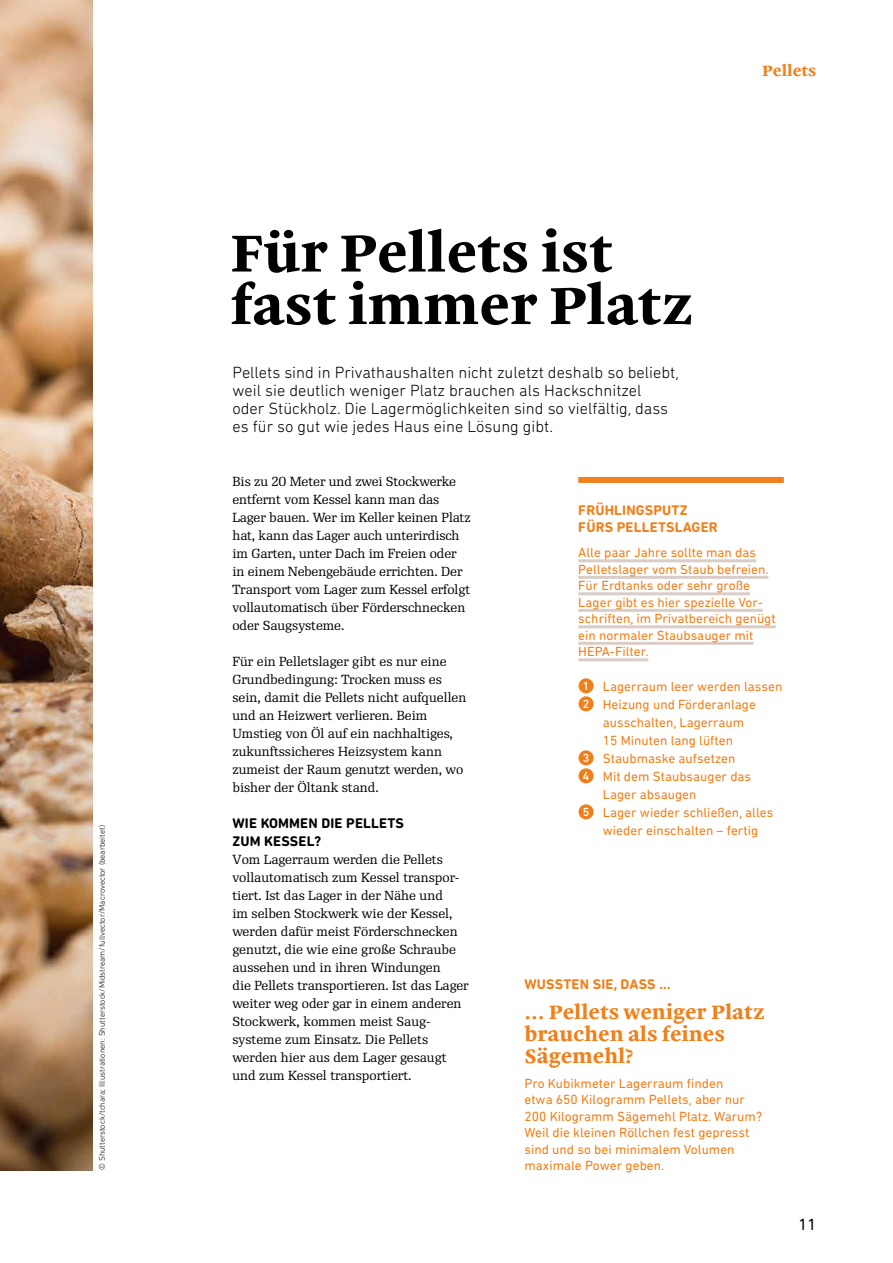
<style>
.page{position:relative;width:893px;height:1263px;background:#fff}
.page>*{position:absolute;margin:0;border:0;box-sizing:border-box;transform-origin:0 0}
.t1{font:700 52.5px/52.5px "Malabar LT Pro";color:#000}
.t2{font:700 19.5px/21.8px "Malabar LT Pro";color:#f0801a}
.t3{font:300 16.5px/18px "DIN Next Rounded LT Pro";color:#000}
.t4{font:16.5px "DIN Next Rounded LT Pro";color:#000}
.t5{font:700 15px "Malabar LT Pro";color:#f0801a}
.t6{font:700 14.25px/17.2px "DIN Next Rounded LT Pro";letter-spacing:.01em;color:#f0801a}
.t7{font:700 14.25px/18px "DIN Next Rounded LT Pro";letter-spacing:.01em;color:#000}
.t8{font:13.5px/16.5px "DIN Next Rounded LT Pro";color:#f0801a}
.t9{font:12.75px/18px "Re Public";color:#000}
.t10{font:300 8.25px "DIN Next Rounded LT Pro";color:#000}
.s1{font-weight:500;font-size:12px;color:#fff}
</style>
<div class="page">
<img style="left:0;top:0;width:92px;height:1170px">
<div style="left:578px;top:477px;width:206px;height:6px;background:#f0801a"></div>
<hr style="left:578px;top:559px;width:178px;height:3px;background:#dacdc8">
<hr style="left:578px;top:576px;width:190px;height:3px;background:#dacdc8">
<hr style="left:578px;top:592px;width:172px;height:3px;background:#dacdc8">
<hr style="left:578px;top:609px;width:185px;height:3px;background:#dacdc8">
<hr style="left:578px;top:625px;width:198px;height:3px;background:#dacdc8">
<hr style="left:578px;top:642px;width:175px;height:3px;background:#dacdc8">
<hr style="left:578px;top:658px;width:70px;height:3px;background:#dacdc8">
<div style="left:579px;top:678px;width:15px;height:15px;background:#f07e19;border-radius:50%"></div>
<div style="left:579px;top:696px;width:15px;height:15px;background:#f07e19;border-radius:50%"></div>
<div style="left:579px;top:750px;width:15px;height:15px;background:#f07e19;border-radius:50%"></div>
<div style="left:579px;top:768px;width:15px;height:15px;background:#f07e19;border-radius:50%"></div>
<div style="left:579px;top:804px;width:15px;height:15px;background:#f07e19;border-radius:50%"></div>
<p class="t10" style="left:97px;top:1170px;width:347px;rotate:-90deg">© Shutterstock/tchara; Illustrationen: Shutterstock/Midstream/fullvector/Macrovector (bearbeitet)</p>
<h1 class="t1" style="left:230px;top:223px;width:464px">Für Pellets ist fast immer Platz</h1>
<p class="t3" style="left:232px;top:363px;width:448px">Pellets sind in Privathaushalten nicht zuletzt deshalb so beliebt, weil sie deutlich weniger Platz brauchen als Hackschnitzel<br>oder Stückholz. Die Lagermöglichkeiten sind so vielfältig, dass es für so gut wie jedes Haus eine Lösung gibt.</p>
<p class="t5" style="left:762px;top:58px;width:56px">Pellets</p>
<p class="t9" style="left:232px;top:472px;width:240px">Bis zu 20 Meter und zwei Stockwerke entfernt vom Kessel kann man das Lager bauen. Wer im Keller keinen Platz hat, kann das Lager auch unterirdisch im Garten, unter Dach im Freien oder in einem Nebengebäude errichten. Der Transport vom Lager zum Kessel erfolgt vollautomatisch über Förderschnecken oder Saugsysteme.</p>
<p class="t9" style="left:232px;top:652px;width:235px">Für ein Pelletslager gibt es nur eine Grundbedingung: Trocken muss es sein, damit die Pellets nicht aufquellen und an Heizwert verlieren. Beim Umstieg von Öl auf ein nachhaltiges, zukunftssicheres Heizsystem kann zumeist der Raum genutzt werden, wo bisher der Öltank stand.</p>
<p class="t7" style="left:232px;top:814px;width:173px">WIE KOMMEN DIE PELLETS<br>ZUM KESSEL?</p>
<p class="t9" style="left:232px;top:850px;width:238px">Vom Lagerraum werden die Pellets vollautomatisch zum Kessel transpor&shy;tiert. Ist das Lager in der Nähe und<br>im selben Stockwerk wie der Kessel, werden dafür meist Förderschnecken genutzt, die wie eine große Schraube aussehen und in ihren Windungen<br>die Pellets transportieren. Ist das -Lager weiter weg oder gar in einem anderen Stockwerk, kommen meist Saug&shy;systeme zum Einsatz. Die Pellets werden hier aus dem Lager gesaugt und zum Kessel transportiert.</p>
<p class="t6" style="left:578px;top:501px;width:141px">FRÜHLINGSPUTZ<br>FÜRS PELLETSLAGER</p>
<p class="t8" style="left:578px;top:544px;width:199px">Alle paar Jahre sollte man das<br>Pelletslager vom Staub befreien.<br>Für Erdtanks oder sehr große<br>Lager gibt es hier spezielle Vor&shy;schriften, im Privatbereich genügt ein normaler Staubsauger mit<br>HEPA-Filter.</p>
<p class="t8" style="left:583px;top:678px;width:201px"><span class="s1">1</span> Lagerraum leer werden lassen</p>
<p class="t8" style="left:583px;top:696px;width:175px"><span class="s1">2</span> Heizung und Förderanlage</p>
<p class="t8" style="left:603px;top:714px;width:143px">ausschalten, Lagerraum</p>
<p class="t8" style="left:603px;top:732px;width:132px">15 Minuten lang lüften</p>
<p class="t8" style="left:583px;top:750px;width:154px"><span class="s1">3</span> Staubmaske aufsetzen</p>
<p class="t8" style="left:583px;top:768px;width:170px"><span class="s1">4</span> Mit dem Staubsauger das</p>
<p class="t8" style="left:603px;top:786px;width:95px">Lager absaugen</p>
<p class="t8" style="left:583px;top:804px;width:192px"><span class="s1">5</span> Lager wieder schließen, alles</p>
<p class="t8" style="left:603px;top:822px;width:157px">wieder einschalten – fertig</p>
<p class="t6" style="left:524px;top:975px;width:148px">WUSSTEN SIE, DASS …</p>
<h2 class="t2" style="left:524px;top:1000px;width:242px">… Pellets weniger Platz brauchen als feines<br>Sägemehl?</h2>
<p class="t8" style="left:524px;top:1075px;width:239px">Pro Kubikmeter Lagerraum finden<br>etwa 650 Kilogramm Pellets, aber nur 200 Kilogramm Sägemehl Platz. Warum?<br>Weil die kleinen Röllchen fest gepresst sind und so bei minimalem Volumen maximale Power geben.</p>
<p class="t4" style="left:798px;top:1215px;width:19px">11</p>
</div>
